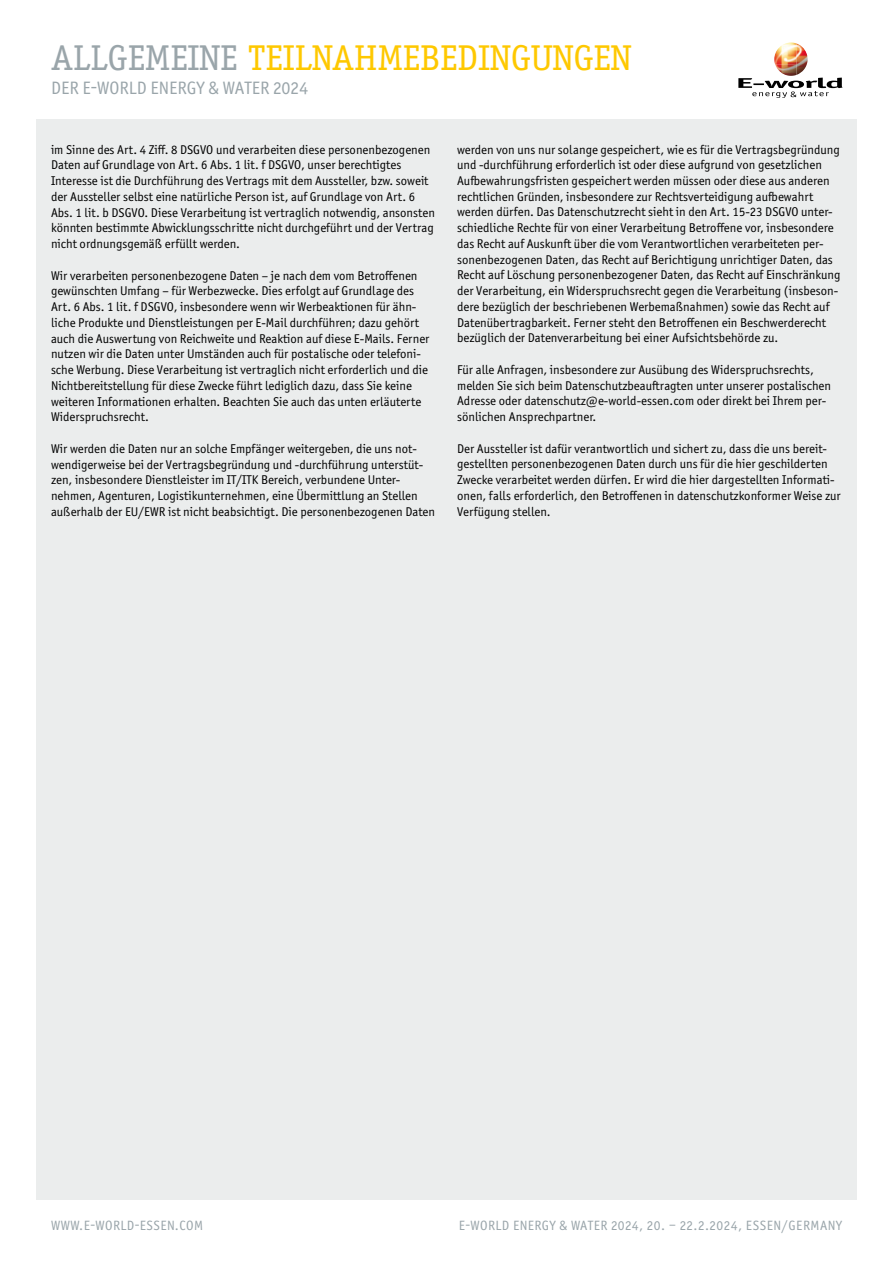
<style>
.page{position:relative;width:893px;height:1263px;background:#fff}
.page>*{position:absolute;margin:0;border:0;box-sizing:border-box;transform-origin:0 0}
.t1{font:36px "Officina Serif Std";color:#fec800}
.t2{font:18px "Officina Sans ITC Pro";color:#9aa5aa}
.t3{font:13.5px "Officina Sans ITC Pro";letter-spacing:.03em;color:#9aa5aa}
.t4{font:12.75px/15.8px "Officina Sans ITC Pro";color:#000}
.s1{color:#9aa5aa}
</style>
<div class="page">
<div style="left:36px;top:119px;width:821px;height:1080px;background:#ebeded"></div>
<img style="left:774px;top:43px;width:22px;height:22px">
<svg style="left:738px;top:65px;width:104px;height:33px"></svg>
<h1 class="t1" style="left:51px;top:37px;width:582px"><span class="s1">ALLGEMEINE</span> TEILNAHMEBEDINGUNGEN</h1>
<h2 class="t2" style="left:51px;top:78px;width:259px">DER E-WORLD ENERGY &amp; WATER 2024</h2>
<p class="t4" style="left:51px;top:141px;width:385px">im Sinne des Art. 4 Ziff. 8 DSGVO und verarbeiten diese personenbezogenen Daten auf Grundlage von Art. 6 Abs. 1 lit. f DSGVO, unser berechtigtes Interesse ist die Durchführung des Vertrags mit dem Aussteller, bzw. soweit der Aussteller selbst eine natürliche Person ist, auf Grundlage von Art. 6<br>Abs. 1 lit. b DSGVO. Diese Verarbeitung ist vertraglich notwendig, ansonsten könnten bestimmte Abwicklungsschritte nicht durchgeführt und der Vertrag nicht ordnungsgemäß erfüllt werden.</p>
<p class="t4" style="left:51px;top:267px;width:380px">Wir verarbeiten personenbezogene Daten – je nach dem vom Betroffenen gewünschten Umfang – für Werbezwecke. Dies erfolgt auf Grundlage des Art. 6 Abs. 1 lit. f DSGVO, insbesondere wenn wir Werbeaktionen für ähn&shy;liche Produkte und Dienstleistungen per E-Mail durchführen; dazu gehört auch die Auswertung von Reichweite und Reaktion auf diese E-Mails. Ferner nutzen wir die Daten unter Umständen auch für postalische oder telefoni&shy;sche Werbung. Diese Verarbeitung ist vertraglich nicht erforderlich und die Nichtbereitstellung für diese Zwecke führt lediglich dazu, dass Sie keine weiteren Informationen erhalten. Beachten Sie auch das unten erläuterte Widerspruchsrecht.</p>
<p class="t4" style="left:51px;top:441px;width:386px">Wir werden die Daten nur an solche Empfänger weitergeben, die uns not&shy;wendigerweise bei der Vertragsbegründung und -durchführung unterstüt&shy;zen, insbesondere Dienstleister im IT/ITK Bereich, verbundene Unter&shy;nehmen, Agenturen, Logistikunternehmen, eine Übermittlung an Stellen außerhalb der EU/EWR ist nicht beabsichtigt. Die personenbezogenen Daten</p>
<p class="t4" style="left:457px;top:141px;width:385px">werden von uns nur solange gespeichert, wie es für die Vertragsbegründung und -durchführung erforderlich ist oder diese aufgrund von gesetzlichen Aufbewahrungsfristen gespeichert werden müssen oder diese aus anderen rechtlichen Gründen, insbesondere zur Rechtsverteidigung aufbewahrt werden dürfen. Das Datenschutzrecht sieht in den Art. 15-23 DSGVO unter&shy;schiedliche Rechte für von einer Verarbeitung Betroffene vor, insbesondere das Recht auf Auskunft über die vom Verantwortlichen verarbeiteten per&shy;sonenbezogenen Daten, das Recht auf Berichtigung unrichtiger Daten, das Recht auf Löschung personenbezogener Daten, das Recht auf Einschränkung der Verarbeitung, ein Widerspruchsrecht gegen die Verarbeitung (insbeson&shy;dere bezüglich der beschriebenen Werbemaßnahmen) sowie das Recht auf Datenübertragbarkeit. Ferner steht den Betroffenen ein Beschwerderecht bezüglich der Datenverarbeitung bei einer Aufsichtsbehörde zu.</p>
<p class="t4" style="left:457px;top:362px;width:375px">Für alle Anfragen, insbesondere zur Ausübung des Widerspruchsrechts, melden Sie sich beim Datenschutzbeauftragten unter unserer postalischen Adresse oder datenschutz@e-world-essen.com oder direkt bei Ihrem per&shy;sönlichen Ansprechpartner.</p>
<p class="t4" style="left:457px;top:440px;width:385px">Der Aussteller ist dafür verantwortlich und sichert zu, dass die uns bereit&shy;gestellten personenbezogenen Daten durch uns für die hier geschilderten Zwecke verarbeitet werden dürfen. Er wird die hier dargestellten Informati&shy;onen, falls erforderlich, den Betroffenen in datenschutzkonformer Weise zur Verfügung stellen.</p>
<p class="t3" style="left:51px;top:1218px;width:153px">WWW.E-WORLD-ESSEN.COM</p>
<p class="t3" style="left:459px;top:1218px;width:385px">E-WORLD ENERGY &amp; WATER 2024, 20. – 22.2.2024, ESSEN/GERMANY</p>
</div>
